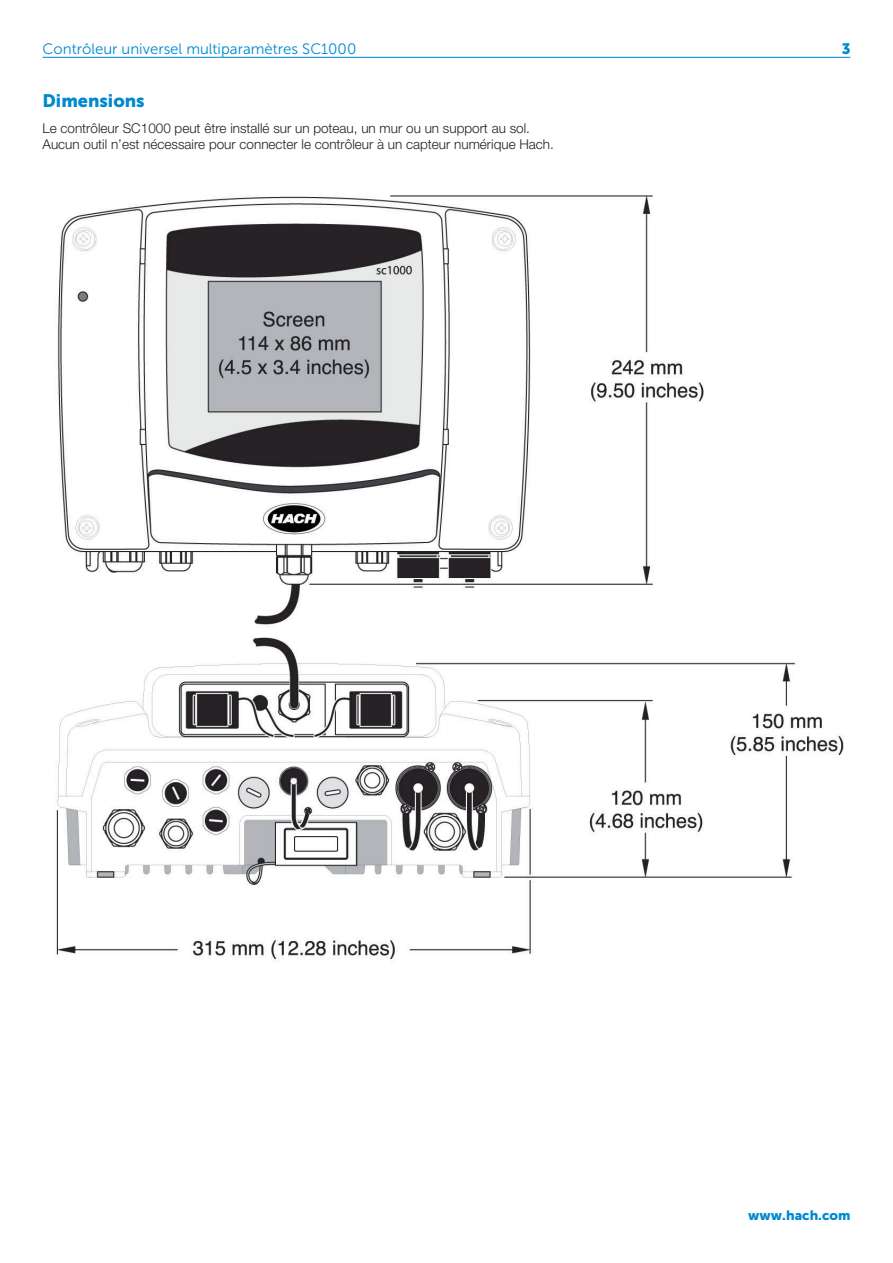
<style>
.page{position:relative;width:893px;height:1263px;background:#fff}
.page>*{position:absolute;margin:0;border:0;box-sizing:border-box;transform-origin:0 0}
.Head_2{font:18px "Museo Sans 900";color:#0089cf}
.Head_3{font:15px "Museo Sans 300";color:#0089cf}
.Head_3-2{font:15px "Museo Sans 900";color:#0089cf}
.Text_1{font:300 13.5px/16.5px "Helvetica Neue LTW1 G";color:#231f20}
.Text_1_Color{font:13.5px "Museo Sans 900";color:#0089cf}
</style>
<div class="page">
<hr style="left:43px;top:57px;width:807px;height:1px;background:#0089cf">
<img style="left:55px;top:195px;width:789px;height:765px">
<p class="Head_3" style="left:43px;top:41px;width:315px">Contrôleur universel multiparamètres SC1000</p>
<p class="Head_3-2" style="left:842px;top:40px;width:10px">3</p>
<p class="Head_2" style="left:43px;top:91px;width:104px">Dimensions</p>
<p class="Text_1" style="left:43px;top:120px;width:513px">Le contrôleur SC1000 peut être installé sur un poteau, un mur ou un support au sol.<br>Aucun outil n’est nécessaire pour connecter le contrôleur à un capteur numérique Hach.</p>
<p class="Text_1_Color" style="left:748px;top:1208px;width:104px">www.hach.com</p>
</div>
